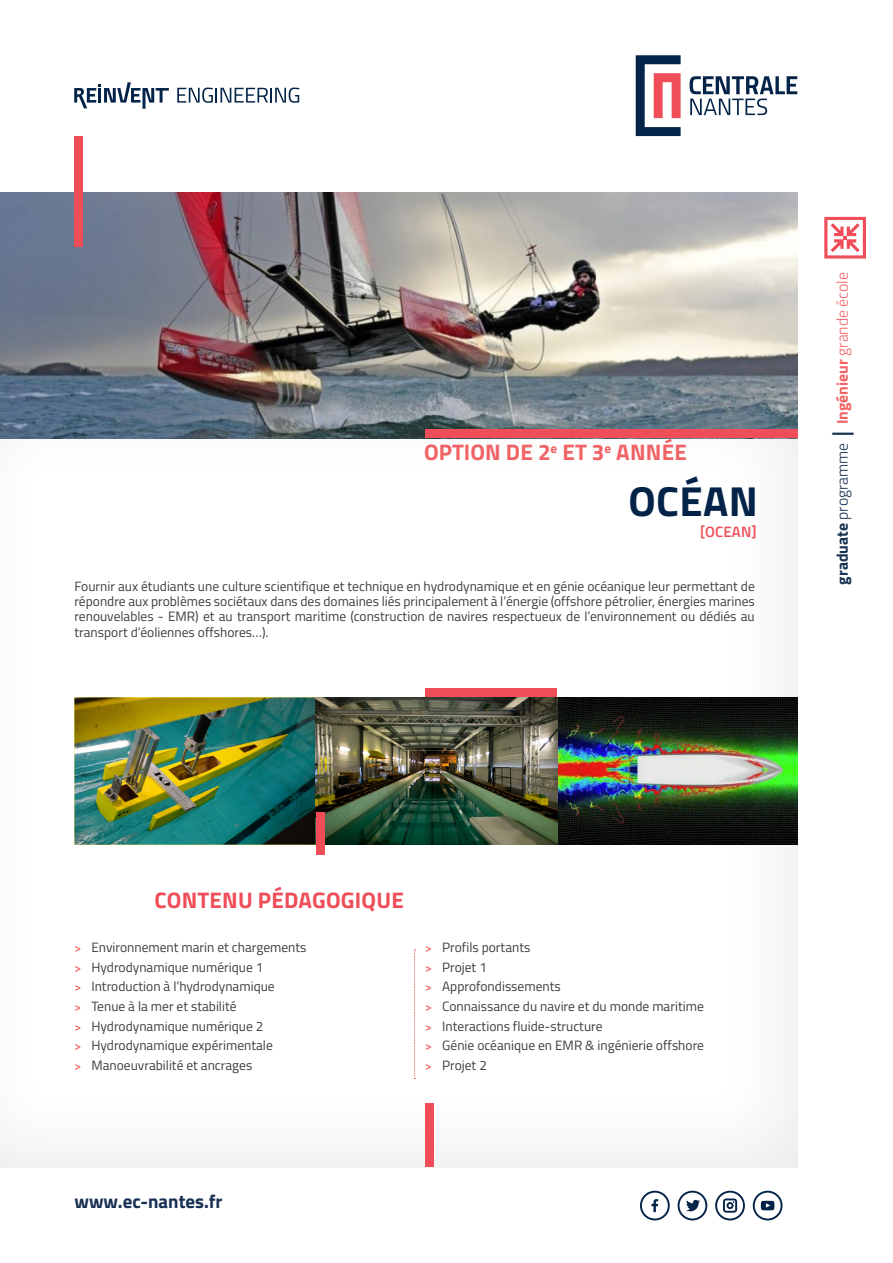
<style>
.page{position:relative;width:893px;height:1263px;background:#fff}
.page>*{position:absolute;margin:0;border:0;box-sizing:border-box;transform-origin:0 0}
.TITRE_OPTION{font:700 42px "Titillium";letter-spacing:.01em;color:#042348}
.t1{font:700 22.5px "Titillium";letter-spacing:.01em;color:#f16264}
.Sous_titre_MAJ_ROSE{font:700 22.5px "Titillium";letter-spacing:.01em;color:#ef4d58}
.t2{font:700 18.9px "Titillium";color:#173053}
.t3{font:300 15.75px "Titillium";color:#f16264}
.TITRE_OPTION-2{font:600 15px "Titillium";letter-spacing:.01em;color:#ef4d58}
.Texte_courant{font:13.5px/15.3px "Titillium";color:#3e3e3f;text-align:justify}
.s1{font-weight:700;color:#173053}
.s2{color:#173053}
.s3{font-weight:700;font-size:31.5px;color:#173053}
.s4{font-weight:700}
.s5{font-weight:600;font-size:12px;color:#f16264}
</style>
<div class="page">
<img style="left:0;top:192px;width:797px;height:246px">
<img style="left:74px;top:697px;width:723px;height:148px">
<img style="left:558px;top:698px;width:239px;height:147px">
<div style="left:425px;top:688px;width:131px;height:9px;background:#ef4d58"></div>
<div style="left:425px;top:429px;width:372px;height:9px;background:#ef4d58"></div>
<div style="left:425px;top:1103px;width:9px;height:64px;background:#ef4d58"></div>
<div style="left:316px;top:812px;width:9px;height:43px;background:#ef4d58"></div>
<svg style="left:690px;top:76px;width:107px;height:39px"></svg>
<svg style="left:636px;top:55px;width:45px;height:81px"></svg>
<svg style="left:640px;top:1191px;width:30px;height:29px"></svg>
<svg style="left:678px;top:1191px;width:29px;height:29px"></svg>
<svg style="left:715px;top:1191px;width:30px;height:29px"></svg>
<svg style="left:753px;top:1191px;width:29px;height:29px"></svg>
<svg style="left:414px;top:949px;width:2px;height:130px"></svg>
<div style="left:74px;top:136px;width:9px;height:111px;background:#ef4d58"></div>
<svg style="left:824px;top:217px;width:42px;height:42px"></svg>
<svg style="left:177px;top:88px;width:122px;height:15px"></svg>
<svg style="left:74px;top:82px;width:95px;height:27px"></svg>
<p class="t1" style="left:424px;top:435px;width:264px">OPTION DE 2<sup>e</sup> ET 3<sup>e</sup> ANNÉE</p>
<p class="TITRE_OPTION" style="left:628px;top:469px;width:131px">OCÉAN</p>
<p class="TITRE_OPTION-2" style="left:700px;top:520px;width:58px">[OCEAN]</p>
<p class="Texte_courant" style="left:74px;top:577px;width:682px">Fournir aux étudiants une culture scientifique et technique en hydrodynamique et en génie océanique leur permettant de répondre aux problèmes sociétaux dans des domaines liés principalement à l’énergie (offshore pétrolier, énergies marines renouvelables - EMR) et au transport maritime (construction de navires respectueux de l’environnement ou dédiés au transport d’éoliennes offshores…).</p>
<p class="t3" style="left:831px;top:585px;width:314px;rotate:-90deg"><span class="s1">graduate</span> <span class="s2">programme</span> <span class="s3">I</span> <span class="s4">Ingénieur</span> grande école</p>
<p class="Sous_titre_MAJ_ROSE" style="left:154px;top:883px;width:251px">CONTENU PÉDAGOGIQUE</p>
<p class="Texte_courant" style="left:74px;top:939px;width:234px"><span class="s5">&gt;</span> Environnement marin et chargements</p>
<p class="Texte_courant" style="left:74px;top:959px;width:191px"><span class="s5">&gt;</span> Hydrodynamique numérique 1</p>
<p class="Texte_courant" style="left:74px;top:978px;width:202px"><span class="s5">&gt;</span> Introduction à l’hydrodynamique</p>
<p class="Texte_courant" style="left:74px;top:998px;width:164px"><span class="s5">&gt;</span> Tenue à la mer et stabilité</p>
<p class="Texte_courant" style="left:74px;top:1017px;width:191px"><span class="s5">&gt;</span> Hydrodynamique numérique 2</p>
<p class="Texte_courant" style="left:74px;top:1037px;width:200px"><span class="s5">&gt;</span> Hydrodynamique expérimentale</p>
<p class="Texte_courant" style="left:74px;top:1057px;width:179px"><span class="s5">&gt;</span> Manoeuvrabilité et ancrages</p>
<p class="Texte_courant" style="left:425px;top:939px;width:107px"><span class="s5">&gt;</span> Profils portants</p>
<p class="Texte_courant" style="left:425px;top:959px;width:63px"><span class="s5">&gt;</span> Projet 1</p>
<p class="Texte_courant" style="left:425px;top:978px;width:137px"><span class="s5">&gt;</span> Approfondissements</p>
<p class="Texte_courant" style="left:425px;top:998px;width:280px"><span class="s5">&gt;</span> Connaissance du navire et du monde maritime</p>
<p class="Texte_courant" style="left:425px;top:1017px;width:179px"><span class="s5">&gt;</span> Interactions fluide-structure</p>
<p class="Texte_courant" style="left:425px;top:1037px;width:280px"><span class="s5">&gt;</span> Génie océanique en EMR &amp; ingénierie offshore</p>
<p class="Texte_courant" style="left:425px;top:1057px;width:63px"><span class="s5">&gt;</span> Projet 2</p>
<p class="t2" style="left:74px;top:1187px;width:150px">www.ec-nantes.fr</p>
</div>
